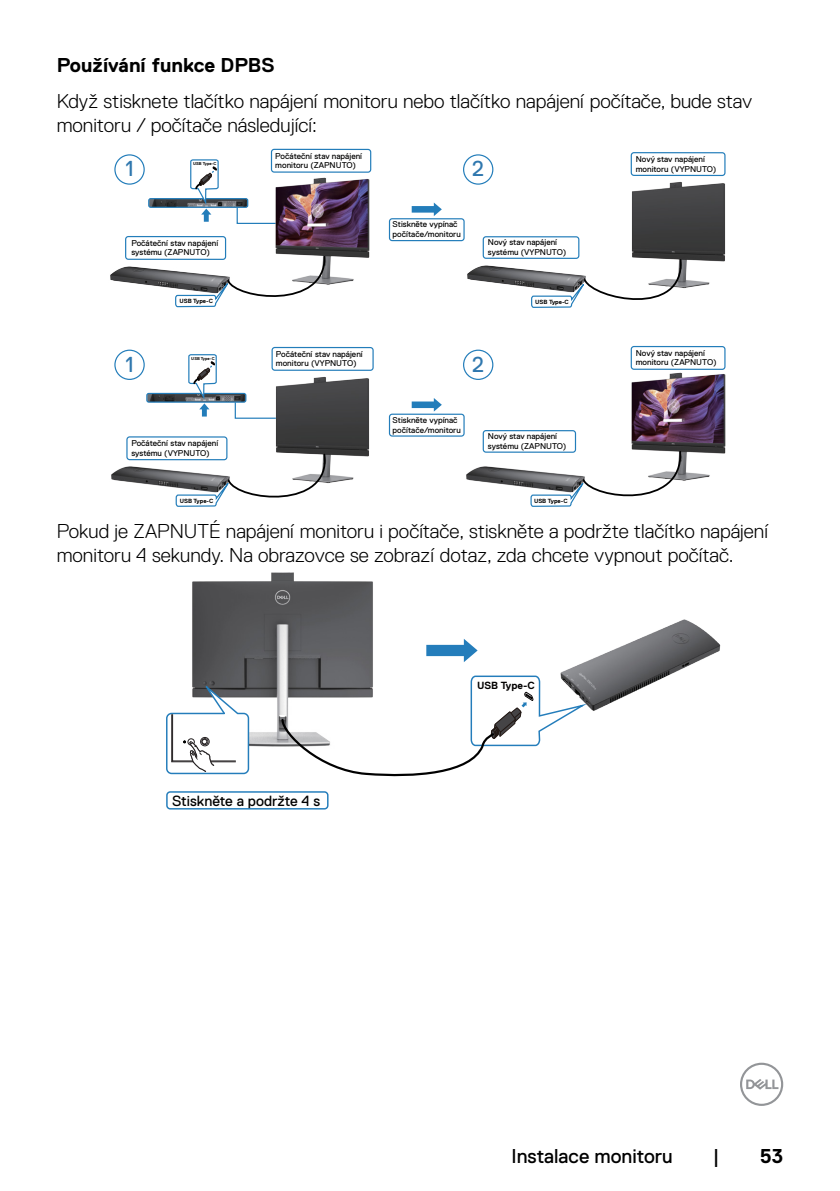
<style>
.page{position:relative;width:840px;height:1191px;background:#fff}
.page>*{position:absolute;margin:0;border:0;box-sizing:border-box;transform-origin:0 0}
.t1{font:21.6px "Dell Replica";color:#2f77ae}
.t2{font:300 20px/24px "Dell Replica";color:#000}
.t3{font:700 20px "Dell Replica";color:#000}
.t4{font:20px "Dell Replica";color:#000}
.t5{font:14.8px "Dell Replica";color:#000}
.t6{font:700 10.4px "Dell Replica";color:#020100}
.t7{font:8.4px/9.6px "Dell Replica";color:#000}
.t8{font:700 6px "Dell Replica";color:#000}
.t9{font:700 4.2px "Dell Replica";color:#020100}
</style>
<div class="page">
<svg style="left:740px;top:1062px;width:42px;height:44px"></svg>
<svg style="left:234px;top:401px;width:40px;height:18px"></svg>
<img style="left:274px;top:376px;width:96px;height:107px">
<div style="left:271px;top:347px;width:102px;height:24px;border:1px solid #237dba;border-radius:3px"></div>
<div style="left:630px;top:346px;width:95px;height:24px;border:1px solid #237dba;border-radius:3px"></div>
<div style="left:482px;top:430px;width:93px;height:23px;border:1px solid #237dba;border-radius:3px"></div>
<svg style="left:411px;top:398px;width:30px;height:13px"></svg>
<div style="left:388px;top:413px;width:76px;height:24px;border:1px solid #237dba;border-radius:3px"></div>
<div style="left:114px;top:349px;width:31px;height:31px;border:1px solid #237dba;border-radius:50%"></div>
<div style="left:463px;top:349px;width:30px;height:31px;border:1px solid #237dba;border-radius:50%"></div>
<img style="left:148px;top:395px;width:96px;height:6px">
<div style="left:146px;top:393px;width:100px;height:10px;border:1px solid #237dba;border-radius:2px"></div>
<svg style="left:187px;top:354px;width:30px;height:62px"></svg>
<svg style="left:236px;top:206px;width:38px;height:18px"></svg>
<img style="left:631px;top:181px;width:95px;height:108px">
<div style="left:271px;top:149px;width:100px;height:24px;border:1px solid #237dba;border-radius:3px"></div>
<svg style="left:411px;top:202px;width:30px;height:14px"></svg>
<div style="left:388px;top:218px;width:76px;height:23px;border:1px solid #237dba;border-radius:3px"></div>
<div style="left:630px;top:152px;width:95px;height:24px;border:1px solid #237dba;border-radius:3px"></div>
<div style="left:482px;top:236px;width:97px;height:23px;border:1px solid #237dba;border-radius:3px"></div>
<div style="left:114px;top:154px;width:31px;height:31px;border:1px solid #237dba;border-radius:50%"></div>
<div style="left:463px;top:154px;width:30px;height:31px;border:1px solid #237dba;border-radius:50%"></div>
<img style="left:150px;top:200px;width:96px;height:6px">
<div style="left:148px;top:198px;width:100px;height:10px;border:1px solid #237dba;border-radius:2px"></div>
<svg style="left:189px;top:159px;width:30px;height:63px"></svg>
<img style="left:110px;top:266px;width:64px;height:23px">
<img style="left:111px;top:466px;width:64px;height:22px">
<img style="left:467px;top:265px;width:63px;height:22px">
<svg style="left:530px;top:258px;width:154px;height:50px"></svg>
<svg style="left:175px;top:452px;width:156px;height:55px"></svg>
<img style="left:466px;top:466px;width:63px;height:22px">
<img style="left:274px;top:177px;width:96px;height:108px">
<svg style="left:174px;top:255px;width:152px;height:53px"></svg>
<img style="left:631px;top:372px;width:95px;height:109px">
<svg style="left:529px;top:450px;width:154px;height:57px"></svg>
<div style="left:125px;top:236px;width:101px;height:24px;border:1px solid #237dba;border-radius:3px"></div>
<div style="left:126px;top:436px;width:101px;height:24px;border:1px solid #237dba;border-radius:3px"></div>
<img style="left:192px;top:572px;width:181px;height:175px">
<svg style="left:426px;top:639px;width:51px;height:23px"></svg>
<svg style="left:166px;top:678px;width:84px;height:97px"></svg>
<div style="left:166px;top:791px;width:162px;height:18px;border:1px solid #247dbb;border-radius:3px"></div>
<img style="left:560px;top:619px;width:161px;height:92px">
<svg style="left:280px;top:675px;width:311px;height:102px"></svg>
<h2 class="t3" style="left:57px;top:54px;width:219px">Používání funkce DPBS</h2>
<h2 class="t2" style="left:57px;top:89px;width:696px">Když stisknete tlačítko napájení monitoru nebo tlačítko napájení počítače, bude stav monitoru / počítače následující:</h2>
<p class="t7" style="left:275px;top:151px;width:88px">Počáteční stav napájení monitoru (ZAPNUTO)</p>
<h1 class="t1" style="left:125px;top:157px;width:10px">1</h1>
<h1 class="t1" style="left:472px;top:157px;width:13px">2</h1>
<p class="t9" style="left:193px;top:161px;width:25px">USB Type-C</p>
<p class="t7" style="left:131px;top:238px;width:88px">Počáteční stav napájení systému (ZAPNUTO)</p>
<p class="t8" style="left:179px;top:298px;width:35px">USB Type-C</p>
<p class="t7" style="left:392px;top:220px;width:70px">Stiskněte vypínač počítače/monitoru</p>
<p class="t7" style="left:487px;top:238px;width:80px">Nový stav napájení systému (VYPNUTO)</p>
<p class="t8" style="left:535px;top:298px;width:35px">USB Type-C</p>
<p class="t7" style="left:635px;top:154px;width:82px">Nový stav napájení monitoru (VYPNUTO)</p>
<p class="t7" style="left:276px;top:349px;width:88px">Počáteční stav napájení monitoru (VYPNUTO)</p>
<p class="t7" style="left:635px;top:348px;width:82px">Nový stav napájení monitoru (ZAPNUTO)</p>
<h1 class="t1" style="left:125px;top:352px;width:10px">1</h1>
<h1 class="t1" style="left:472px;top:352px;width:13px">2</h1>
<p class="t9" style="left:191px;top:356px;width:25px">USB Type-C</p>
<p class="t7" style="left:131px;top:438px;width:88px">Počáteční stav napájení systému (VYPNUTO)</p>
<p class="t8" style="left:180px;top:497px;width:35px">USB Type-C</p>
<p class="t7" style="left:392px;top:415px;width:70px">Stiskněte vypínač počítače/monitoru</p>
<p class="t7" style="left:487px;top:431px;width:80px">Nový stav napájení systému (ZAPNUTO)</p>
<p class="t8" style="left:533px;top:497px;width:35px">USB Type-C</p>
<h2 class="t2" style="left:57px;top:519px;width:712px">Pokud je ZAPNUTÉ napájení monitoru i počítače, stiskněte a podržte tlačítko napájení monitoru 4 sekundy. Na obrazovce se zobrazí dotaz, zda chcete vypnout počítač.</h2>
<h3 class="t5" style="left:172px;top:792px;width:150px">Stiskněte a podržte 4 s</h3>
<p class="t6" style="left:477px;top:679px;width:59px">USB Type-C</p>
<h2 class="t4" style="left:511px;top:1144px;width:163px">Instalace monitoru</h2>
<h2 class="t4" style="left:712px;top:1144px;width:8px">|</h2>
<h2 class="t3" style="left:759px;top:1144px;width:25px">53</h2>
</div>
